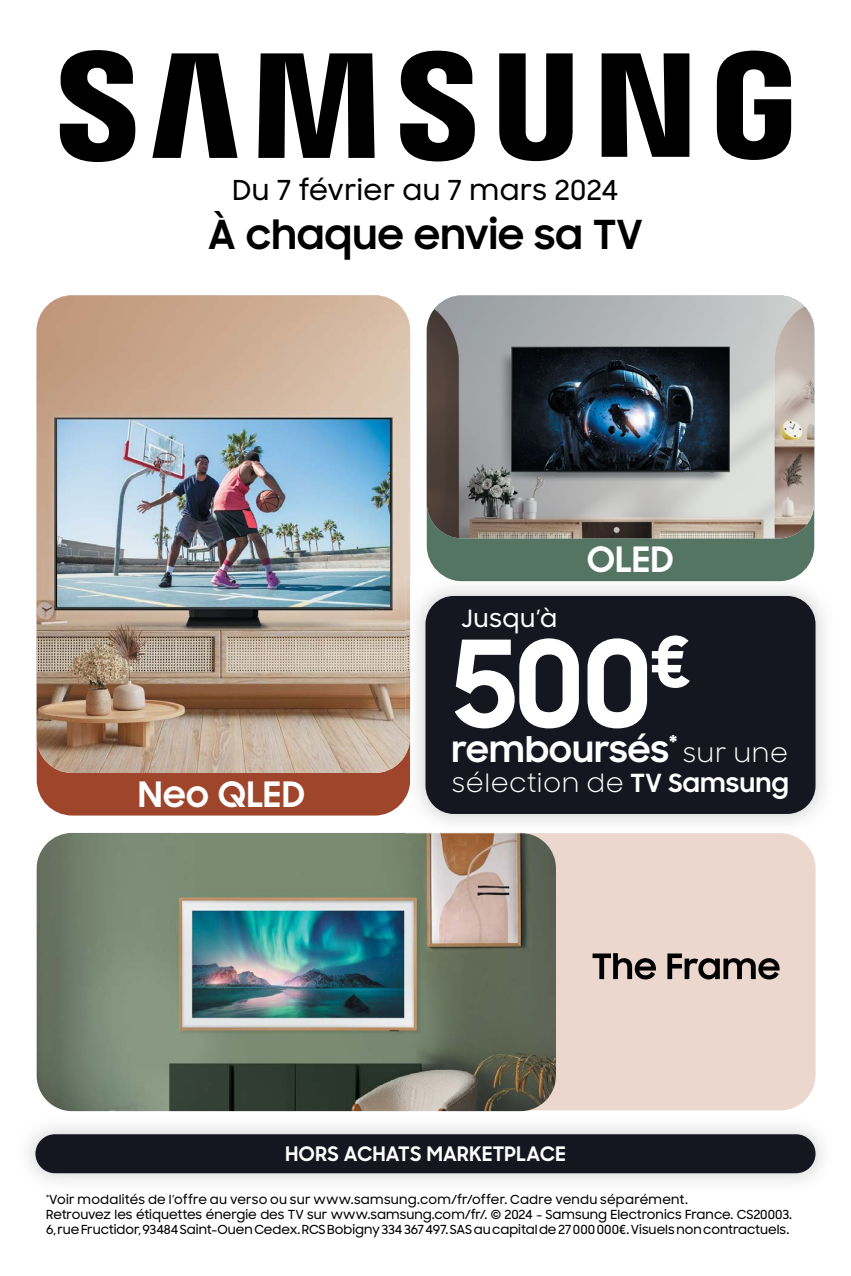
<style>
.page{position:relative;width:851px;height:1276px;background:#fff}
.page>*{position:absolute;margin:0;border:0;box-sizing:border-box;transform-origin:0 0}
.t1{font:700 120px "Samsung Sharp Sans";color:#fff}
.t2{font:700 40px "Samsung Sharp Sans";letter-spacing:.015em;color:#000}
.t3{font:700 35px "Samsung Sharp Sans";letter-spacing:.015em;color:#fff}
.t4{font:500 27.5px "Samsung Sharp Sans";letter-spacing:.015em;color:#000}
.t5{font:25px/30px "Samsung Sharp Sans";letter-spacing:.02em;color:#fff;text-align:right}
.t6{font:500 23.75px "Samsung Sharp Sans";color:#fff}
.t7{font:700 20px "Samsung Sharp Sans";letter-spacing:.02em;color:#fff}
.t8{font:500 12.5px/15px "Samsung Sharp Sans";color:#000}
.s1{font-weight:700}
.s2{color:#fff}
</style>
<div class="page">
<div style="left:37px;top:295px;width:373px;height:520px;background:#9e452b;border-radius:35px"></div>
<img style="left:37px;top:295px;width:373px;height:478px">
<div style="left:426px;top:295px;width:388px;height:286px;background:#547564;border-radius:35px"></div>
<img style="left:426px;top:295px;width:388px;height:243px">
<div style="left:37px;top:833px;width:778px;height:277px;background:#ebd7cd;border-radius:35px"></div>
<img style="left:37px;top:833px;width:519px;height:278px;border-radius:35px">
<img style="left:526px;top:834px;width:24px;height:275px">
<img style="left:37px;top:833px;width:35px;height:245px">
<img style="left:406px;top:577px;width:418px;height:256px">
<img style="left:406px;top:754px;width:4px;height:43px">
<img style="left:410px;top:577px;width:1px;height:161px">
<img style="left:406px;top:577px;width:4px;height:177px">
<img style="left:445px;top:577px;width:350px;height:4px">
<img style="left:406px;top:833px;width:120px;height:1px">
<div style="left:425px;top:596px;width:390px;height:218px;background:#161621;border-radius:28px"></div>
<img style="left:29px;top:1126px;width:793px;height:56px">
<div style="left:35px;top:1134px;width:780px;height:39px;background:#161621;border-radius:19px"></div>
<svg style="left:60px;top:50px;width:731px;height:112px;fill:#000"></svg>
<svg style="left:592px;top:953px;width:187px;height:26px"></svg>
<h3 class="t4" style="left:232px;top:170px;width:387px">Du 7 février au 7 mars 2024</h3>
<h2 class="t2" style="left:208px;top:205px;width:436px">À chaque envie sa TV</h2>
<h3 class="t3" style="left:587px;top:533px;width:88px">OLED</h3>
<h3 class="t3" style="left:138px;top:768px;width:168px">Neo QLED</h3>
<h3 class="t6" style="left:461px;top:601px;width:97px">Jusqu’à</h3>
<h1 class="t1" style="left:452px;top:595px;width:240px">500<sup>€</sup></h1>
<h3 class="t3" style="left:451px;top:723px;width:227px">remboursés<sup>*</sup></h3>
<h3 class="t5" style="left:451px;top:737px;width:338px">sur une<br>sélection de <span class="s1">TV Samsung</span></h3>
<h3 class="t7" style="left:285px;top:1139px;width:281px">HORS ACHATS MARKETPLACE</h3>
<p class="t8" style="left:46px;top:1191px;width:747px"><sup>*</sup>Voir modalités de l’offre au verso ou sur www.samsung.com/fr/offer. Cadre vendu séparément.<br>Retrouvez les étiquettes énergie des TV sur www.samsung.com/fr/. © 2024 - Samsung Electronics France. CS20003.<br>6, rue Fructidor, 93484 Saint-Ouen Cedex. RCS Bobigny 334 367 497. SAS aucapital de 27 000 000€. Visuels non contractuels.<span class="s2">.</span></p>
</div>
